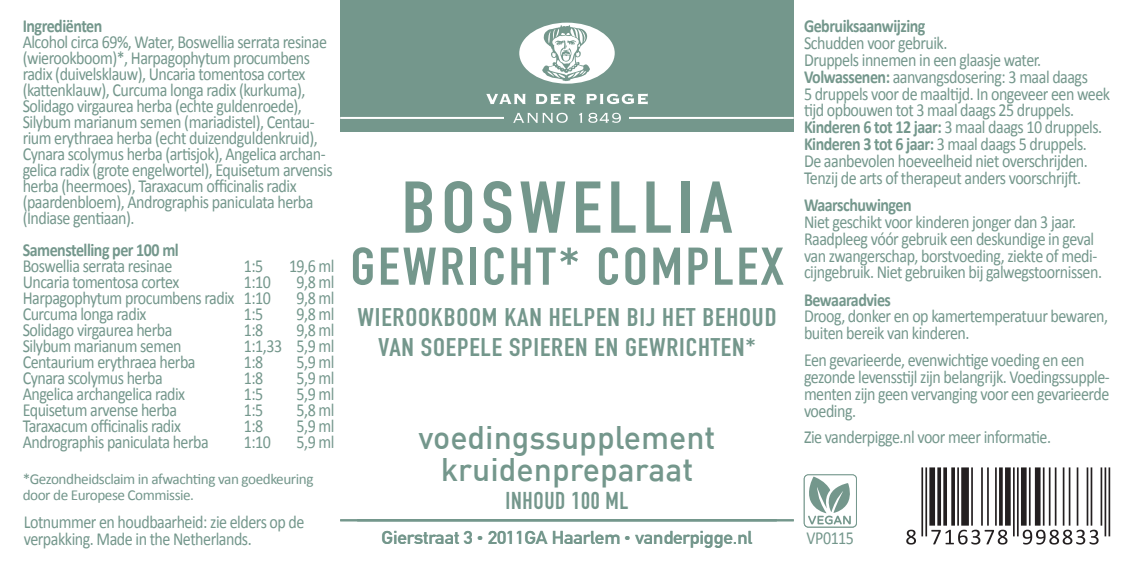
<style>
.page{position:relative;width:1134px;height:567px;background:#fff}
.page>*{position:absolute;margin:0;border:0;box-sizing:border-box;transform-origin:0 0}
.t1{font:700 72px "DIN Condensed";letter-spacing:.07em;color:#74978c;scale:1.11 1}
.t2{font:700 52.4px "DIN Condensed";letter-spacing:.05em;color:#74978c;scale:1.11 1}
.t3{font:500 32px "DIN";color:#74978c}
.t4{font:700 25.2px "DIN Condensed";letter-spacing:.03em;color:#74978c;scale:1.11 1}
.t5{font:700 24px "DIN Condensed";letter-spacing:.03em;color:#74978c}
.t6{font:18.4px/16px "Calibri";letter-spacing:-.03em;color:#74978c;scale:.87 1}
.t7{font:700 18.4px "Calibri";letter-spacing:-.03em;color:#74978c;scale:.87 1}
.t8{font:700 18.4px "DIN Alternate";letter-spacing:-.01em;color:#74978c;scale:1.05 1}
.t9{font:15.2px "Calibri";letter-spacing:-.03em;color:#74978c}
.s1{font-size:11.2px}
.s2{font-weight:700}
</style>
<div class="page">
<div style="left:340px;top:0;width:454px;height:131px;background:#74978c"></div>
<hr style="left:340px;top:117px;width:454px;height:2px;background:#fff">
<div style="left:505px;top:12px;width:124px;height:115px;background:#74978c"></div>
<svg style="left:486px;top:94px;width:40px;height:10px"></svg>
<svg style="left:536px;top:93px;width:39px;height:11px"></svg>
<svg style="left:586px;top:93px;width:62px;height:11px"></svg>
<div style="left:519px;top:23px;width:96px;height:61px;background:#fff;border-radius:50%"></div>
<svg style="left:542px;top:25px;width:48px;height:56px"></svg>
<svg style="left:513px;top:113px;width:108px;height:10px"></svg>
<div style="left:804px;top:475px;width:53px;height:52px;border:1px solid #74978c;border-radius:4px"></div>
<svg style="left:808px;top:477px;width:43px;height:47px"></svg>
<hr style="left:340px;top:519px;width:454px;height:2px;background:#74978c">
<hr style="left:1108px;top:467px;width:2px;height:69px;background:#231f20">
<hr style="left:1104px;top:467px;width:2px;height:69px;background:#231f20">
<hr style="left:1100px;top:467px;width:2px;height:59px;background:#231f20">
<hr style="left:1090px;top:467px;width:2px;height:59px;background:#231f20">
<hr style="left:1087px;top:467px;width:1px;height:59px;background:#231f20">
<hr style="left:1077px;top:467px;width:1px;height:59px;background:#231f20">
<hr style="left:1069px;top:467px;width:1px;height:59px;background:#231f20">
<hr style="left:1063px;top:467px;width:1px;height:59px;background:#231f20">
<hr style="left:1055px;top:467px;width:1px;height:59px;background:#231f20">
<hr style="left:1049px;top:467px;width:1px;height:59px;background:#231f20">
<hr style="left:1043px;top:467px;width:1px;height:59px;background:#231f20">
<div style="left:1035px;top:467px;width:5px;height:59px;background:#231f20"></div>
<hr style="left:1029px;top:467px;width:1px;height:59px;background:#231f20">
<div style="left:1021px;top:467px;width:6px;height:59px;background:#231f20"></div>
<hr style="left:1017px;top:467px;width:2px;height:69px;background:#231f20">
<hr style="left:1013px;top:467px;width:2px;height:69px;background:#231f20">
<div style="left:1005px;top:467px;width:6px;height:59px;background:#231f20"></div>
<svg style="left:999px;top:467px;width:4px;height:59px"></svg>
<hr style="left:995px;top:467px;width:2px;height:59px;background:#231f20">
<hr style="left:987px;top:467px;width:2px;height:59px;background:#231f20">
<hr style="left:981px;top:467px;width:2px;height:59px;background:#231f20">
<hr style="left:971px;top:467px;width:2px;height:59px;background:#231f20">
<div style="left:961px;top:467px;width:8px;height:59px;background:#231f20"></div>
<hr style="left:957px;top:467px;width:2px;height:59px;background:#231f20">
<svg style="left:951px;top:467px;width:4px;height:59px"></svg>
<svg style="left:943px;top:467px;width:4px;height:59px"></svg>
<svg style="left:937px;top:467px;width:4px;height:59px"></svg>
<div style="left:929px;top:467px;width:6px;height:59px;background:#231f20"></div>
<hr style="left:925px;top:467px;width:2px;height:69px;background:#231f20">
<hr style="left:921px;top:467px;width:2px;height:69px;background:#231f20">
<svg style="left:906px;top:530px;width:10px;height:15px"></svg>
<svg style="left:931px;top:530px;width:76px;height:15px"></svg>
<svg style="left:1023px;top:530px;width:75px;height:15px"></svg>
<p class="t7" style="left:23px;top:15px;width:93px">Ingrediënten</p>
<p class="t6" style="left:23px;top:33px;width:351px">Alcohol circa 69%, Water, Boswellia serrata resinae (wierookboom)*, Harpagophytum procumbens</p>
<p class="t6" style="left:23px;top:65px;width:337px">radix (duivelsklauw), Uncaria tomentosa cortex (kattenklauw), Curcuma longa radix (kurkuma), Solidago virgaurea herba (echte guldenroede), Silybum marianum semen (mariadistel), Centau-</p>
<p class="t6" style="left:23px;top:129px;width:350px">rium erythraea herba (echt duizendguldenkruid),<br>Cynara scolymus herba (artisjok), Angelica archan-</p>
<p class="t6" style="left:23px;top:161px;width:358px">gelica radix (grote engelwortel), Equisetum arvensis herba (heermoes), Taraxacum officinalis radix (paardenbloem), Andrographis paniculata herba (Indiase gentiaan).</p>
<p class="t7" style="left:23px;top:239px;width:181px">Samenstelling per 100 ml</p>
<p class="t6" style="left:23px;top:257px;width:173px">Boswellia serrata resinae</p>
<p class="t6" style="left:244px;top:257px;width:24px">1:5</p>
<p class="t6" style="left:289px;top:257px;width:54px">19,6 ml</p>
<p class="t6" style="left:23px;top:273px;width:182px">Uncaria tomentosa cortex</p>
<p class="t6" style="left:244px;top:273px;width:33px">1:10</p>
<p class="t6" style="left:297px;top:273px;width:45px">9,8 ml</p>
<p class="t6" style="left:23px;top:289px;width:287px">Harpagophytum procumbens radix 1:10</p>
<p class="t6" style="left:297px;top:289px;width:45px">9,8 ml</p>
<p class="t6" style="left:23px;top:305px;width:144px">Curcuma longa radix</p>
<p class="t6" style="left:244px;top:305px;width:24px">1:5</p>
<p class="t6" style="left:297px;top:305px;width:45px">9,8 ml</p>
<p class="t6" style="left:23px;top:321px;width:174px">Solidago virgaurea herba</p>
<p class="t6" style="left:244px;top:321px;width:24px">1:8</p>
<p class="t6" style="left:297px;top:321px;width:45px">9,8 ml</p>
<p class="t6" style="left:23px;top:337px;width:184px">Silybum marianum semen</p>
<p class="t6" style="left:244px;top:337px;width:106px">1:1,33 5,9 ml</p>
<p class="t6" style="left:23px;top:353px;width:200px">Centaurium erythraea herba</p>
<p class="t6" style="left:244px;top:353px;width:24px">1:8</p>
<p class="t6" style="left:297px;top:353px;width:45px">5,9 ml</p>
<p class="t6" style="left:23px;top:369px;width:162px">Cynara scolymus herba</p>
<p class="t6" style="left:244px;top:369px;width:24px">1:8</p>
<p class="t6" style="left:297px;top:369px;width:45px">5,9 ml</p>
<p class="t6" style="left:23px;top:385px;width:188px">Angelica archangelica radix</p>
<p class="t6" style="left:244px;top:385px;width:24px">1:5</p>
<p class="t6" style="left:297px;top:385px;width:45px">5,9 ml</p>
<p class="t6" style="left:23px;top:401px;width:179px">Equisetum arvense herba</p>
<p class="t6" style="left:244px;top:401px;width:24px">1:5</p>
<p class="t6" style="left:297px;top:401px;width:45px">5,8 ml</p>
<p class="t6" style="left:23px;top:417px;width:183px">Taraxacum officinalis radix</p>
<p class="t6" style="left:244px;top:417px;width:24px">1:8</p>
<p class="t6" style="left:297px;top:417px;width:45px">5,9 ml</p>
<p class="t6" style="left:23px;top:433px;width:215px">Andrographis paniculata herba</p>
<p class="t6" style="left:244px;top:433px;width:33px">1:10</p>
<p class="t6" style="left:297px;top:433px;width:45px">5,9 ml</p>
<p class="t9" style="left:23px;top:470px;width:292px">*Gezondheidsclaim in afwachting van goedkeuring</p>
<p class="t9" style="left:23px;top:486px;width:173px">door de Europese Commissie.</p>
<p class="t6" style="left:24px;top:512px;width:324px">Lotnummer en houdbaarheid: zie elders op de verpakking. Made in the Netherlands.</p>
<p class="t1" style="left:402px;top:159px;width:299px">BOSWELLIA</p>
<p class="t2" style="left:350px;top:231px;width:392px">GEWRICHT* COMPLEX</p>
<p class="t4" style="left:357px;top:300px;width:379px">WIEROOKBOOM KAN HELPEN BIJ HET BEHOUD</p>
<p class="t4" style="left:378px;top:330px;width:342px">VAN SOEPELE SPIEREN EN GEWRICHTEN*</p>
<p class="t3" style="left:418px;top:417px;width:299px">voedingssupplement</p>
<p class="t3" style="left:441px;top:449px;width:254px">kruidenpreparaat</p>
<p class="t5" style="left:505px;top:485px;width:125px">INHOUD 100 ML</p>
<p class="t8" style="left:382px;top:524px;width:355px">Gierstraat 3 <span class="s1">•</span> 2011GA Haarlem <span class="s1">•</span> vanderpigge.nl</p>
<p class="t7" style="left:804px;top:15px;width:141px">Gebruiksaanwijzing</p>
<p class="t6" style="left:804px;top:34px;width:166px">Schudden voor gebruik.</p>
<p class="t6" style="left:804px;top:51px;width:274px">Druppels innemen in een glaasje water.</p>
<p class="t6" style="left:804px;top:68px;width:328px"><span class="s2">Volwassenen:</span> aanvangsdosering: 3 maal daags</p>
<p class="t6" style="left:804px;top:84px;width:353px">5 druppels voor de maaltijd. In ongeveer een week tijd opbouwen tot 3 maal daags 25 druppels.</p>
<p class="t6" style="left:804px;top:118px;width:344px"><span class="s2">Kinderen 6 tot 12 jaar:</span> 3 maal daags 10 druppels.</p>
<p class="t6" style="left:804px;top:135px;width:327px"><span class="s2">Kinderen 3 tot 6 jaar:</span> 3 maal daags 5 druppels.</p>
<p class="t6" style="left:804px;top:151px;width:328px;line-height:17.2px">De aanbevolen hoeveelheid niet overschrijden.<br>Tenzij de arts of therapeut anders voorschrijft.</p>
<p class="t7" style="left:804px;top:194px;width:125px">Waarschuwingen</p>
<p class="t6" style="left:804px;top:213px;width:314px">Niet geschikt voor kinderen jonger dan 3 jaar.</p>
<p class="t6" style="left:804px;top:229px;width:339px">Raadpleeg vóór gebruik een deskundige in geval van zwangerschap, borstvoeding, ziekte of medi-</p>
<p class="t6" style="left:804px;top:263px;width:344px">cijngebruik. Niet gebruiken bij galwegstoornissen.</p>
<p class="t7" style="left:804px;top:288px;width:101px">Bewaaradvies</p>
<p class="t6" style="left:804px;top:307px;width:351px">Droog, donker en op kamertemperatuur bewaren, buiten bereik van kinderen.</p>
<p class="t6" style="left:804px;top:351px;width:353px">Een gevarieerde, evenwichtige voeding en een gezonde levensstijl zijn belangrijk. Voedingssupple-</p>
<p class="t6" style="left:804px;top:385px;width:352px">menten zijn geen vervanging voor een gevarieerde voeding.</p>
<p class="t6" style="left:804px;top:428px;width:286px">Zie vanderpigge.nl voor meer informatie.</p>
<p class="t6" style="left:807px;top:529px;width:56px">VP0115</p>
</div>
